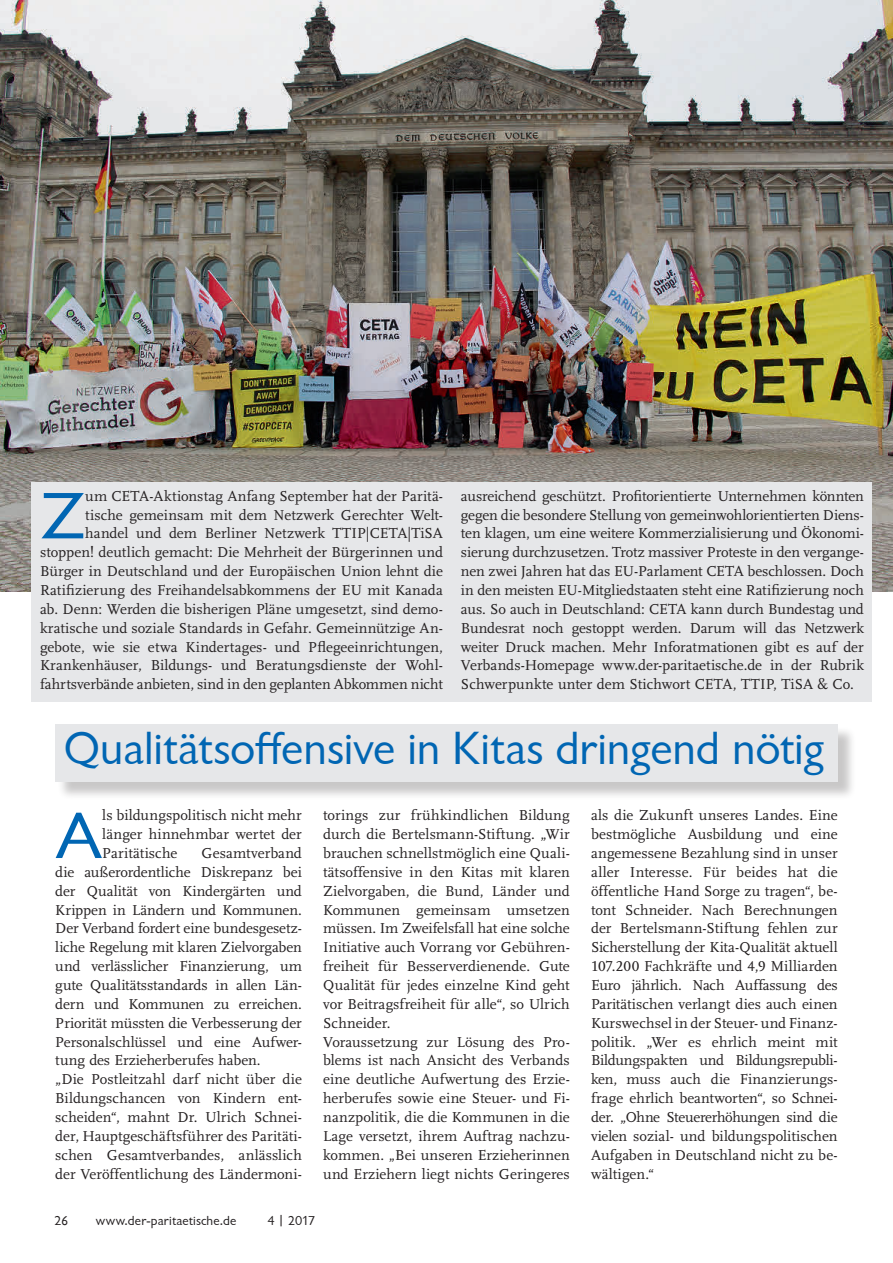
<style>
.page{position:relative;width:893px;height:1263px;background:#fff}
.page>*{position:absolute;margin:0;border:0;box-sizing:border-box;transform-origin:0 0}
.t1{font:67.95px "Chantilly";color:#0166b3;scale:1.05 1}
.t2{font:48px "Chantilly";letter-spacing:-.005em;color:#0166b3}
.t3{font:15px/18.9px "Scala LF";letter-spacing:.005em;color:#231f20;text-align:justify}
.t4{font:13.5px "Chantilly";letter-spacing:.01em;color:#231f20}
</style>
<div class="page">
<img style="left:0;top:0;width:893px;height:591px">
<div style="left:58px;top:726px;width:798px;height:74px;background:#231f20;opacity:.25"></div>
<div style="left:55px;top:724px;width:783px;height:58px;background:#e6e7e9"></div>
<div style="left:31px;top:482px;width:841px;height:220px;background:#e6e7e9"></div>
<p class="t3" style="left:40px;top:486px;width:404px;text-align:right">um CETA-Aktionstag Anfang September hat der Paritä-<br>tische gemeinsam mit dem Netzwerk Gerechter Welt&shy;handel und dem Berliner Netzwerk TTIP|CETA|TiSA stoppen! deutlich gemacht: Die Mehrheit der Bürgerinnen und Bürger in Deutschland und der Europäischen Union lehnt die Ratifizierung des Freihandelsabkommens der EU mit Kanada ab. Denn: Werden die bisherigen Pläne umgesetzt, sind demo&shy;kratische und soziale Standards in Gefahr. Gemeinnützige An&shy;gebote, wie sie etwa Kindertages- und Pflegeeinrichtungen, Krankenhäuser, Bildungs- und Beratungsdienste der Wohl&shy;fahrtsverbände anbieten, sind in den geplanten Abkommen nicht</p>
<p class="t3" style="left:461px;top:486px;width:404px">ausreichend geschützt. Profitorientierte Unternehmen könnten gegen die besondere Stellung von gemeinwohlorientierten Diens&shy;ten klagen, um eine weitere Kommerzialisierung und Ökonomi&shy;sierung durchzusetzen. Trotz massiver Proteste in den vergange&shy;nen zwei Jahren hat das EU-Parlament CETA beschlossen. Doch in den meisten EU-Mitgliedstaaten steht eine Ratifizierung noch aus. So auch in Deutschland: CETA kann durch Bundestag und Bundesrat noch gestoppt werden. Darum will das Netzwerk weiter Druck machen. Mehr Inforatmationen gibt es auf der Verbands-Homepage www.der-paritaetische.de in der Rubrik Schwerpunkte unter dem Stichwort CETA, TTIP, TiSA &amp; Co.</p>
<h1 class="t1" style="left:40px;top:475px;width:45px">Z</h1>
<h2 class="t2" style="left:64px;top:720px;width:762px">Qualitätsoffensive in Kitas dringend nötig</h2>
<h1 class="t1" style="left:55px;top:795px;width:46px">A</h1>
<p class="t3" style="left:102px;top:806px;width:201px">ls bildungspolitisch nicht mehr länger hinnehmbar wertet der Paritätische</p>
<p class="t3" style="left:55px;top:843px;width:248px;text-align:left;text-indent:146px">Gesamtverband die außerordentliche Diskrepanz bei der Qualität von Kindergärten und Krippen in Ländern und Kommunen.<br>Der Verband fordert eine bundesgesetz&shy;liche Regelung mit klaren Zielvorgaben und verlässlicher Finanzierung, um gute Qualitätsstandards in allen Län&shy;dern und Kommunen zu erreichen.<br>Priorität müssten die Verbesserung der Personalschlüssel und eine Aufwer&shy;tung des Erzieherberufes haben.<br>„Die Postleitzahl darf nicht über die Bildungschancen von Kindern ent&shy;scheiden“, mahnt Dr. Ulrich Schnei&shy;der, Hauptgeschäftsführer des Paritäti&shy;schen Gesamtverbandes, anlässlich der Veröffentlichung des Ländermoni-</p>
<p class="t3" style="left:323px;top:806px;width:248px;text-align:left">torings zur frühkindlichen Bildung durch die Bertelsmann-Stiftung. „Wir brauchen schnellstmöglich eine Quali&shy;tätsoffensive in den Kitas mit klaren Zielvorgaben, die Bund, Länder und Kommunen gemeinsam umsetzen müssen. Im Zweifelsfall hat eine solche Initiative auch Vorrang vor Gebühren&shy;freiheit für Besserverdienende. Gute Qualität für jedes einzelne Kind geht vor Beitragsfreiheit für alle“, so Ulrich Schneider.<br>Voraussetzung zur Lösung des Pro&shy;blems ist nach Ansicht des Verbands eine deutliche Aufwertung des Erzie&shy;herberufes sowie eine Steuer- und Fi&shy;nanzpolitik, die die Kommunen in die Lage versetzt, ihrem Auftrag nachzu&shy;kommen. „Bei unseren Erzieherinnen und Erziehern liegt nichts Geringeres</p>
<p class="t3" style="left:591px;top:806px;width:248px">als die Zukunft unseres Landes. Eine bestmögliche Ausbildung und eine angemessene Bezahlung sind in unser aller Interesse. Für beides hat die öffentliche Hand Sorge zu tragen“, be&shy;tont Schneider. Nach Berechnungen der Bertelsmann-Stiftung fehlen zur Sicherstellung der Kita-Qualität aktuell 107.200 Fachkräfte und 4,9 Milliarden Euro jährlich. Nach Auffassung des Paritätischen verlangt dies auch einen Kurswechsel in der Steuer- und Finanz&shy;politik. „Wer es ehrlich meint mit Bildungspakten und Bildungsrepubli&shy;ken, muss auch die Finanzierungs&shy;frage ehrlich beantworten“, so Schnei&shy;der. „Ohne Steuererhöhungen sind die vielen sozial- und bildungspolitischen Aufgaben in Deutschland nicht zu be&shy;wältigen.“</p>
<p class="t4" style="left:54px;top:1212px;width:16px">26</p>
<p class="t4" style="left:96px;top:1212px;width:142px">www.der-paritaetische.de</p>
<p class="t4" style="left:267px;top:1212px;width:50px">4 | 2017</p>
</div>
